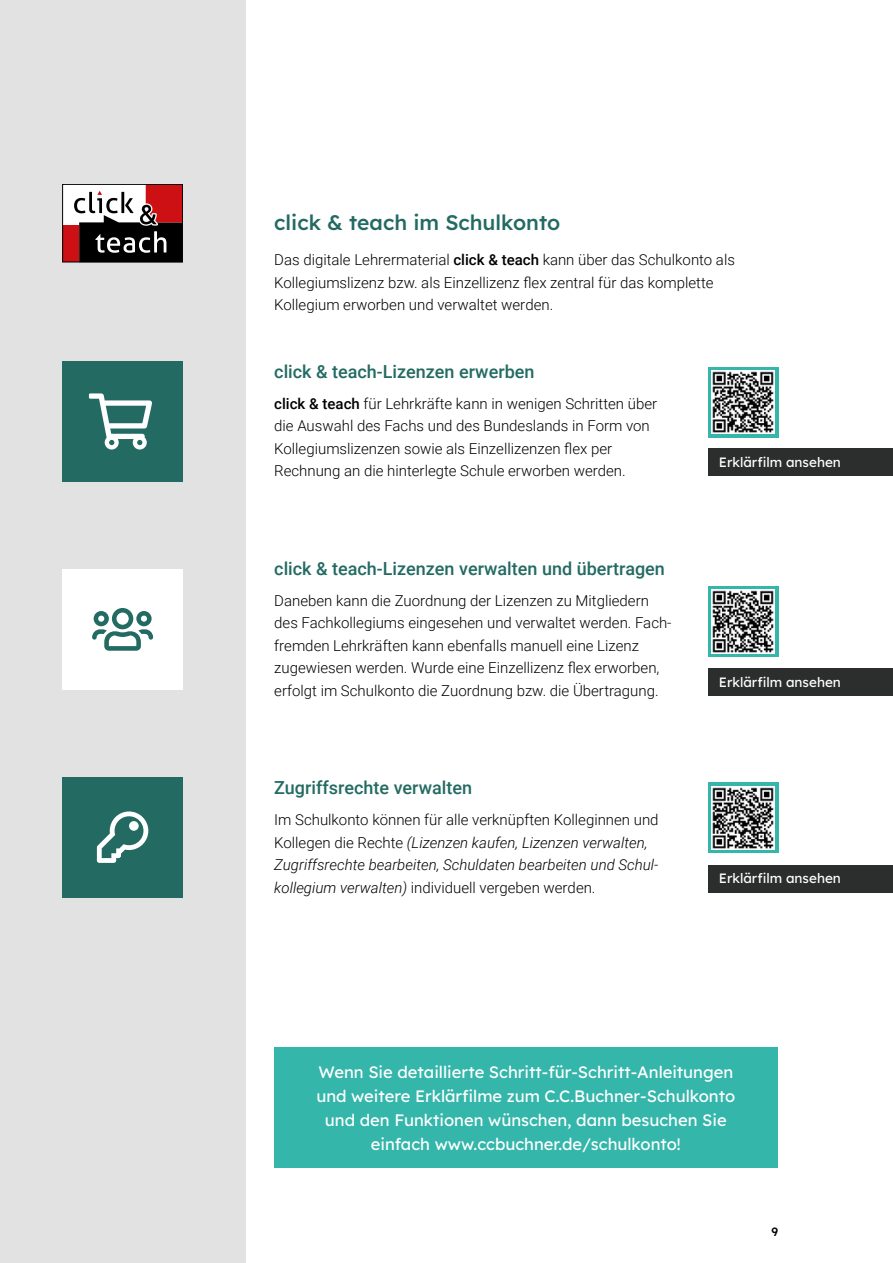
<style>
.page{position:relative;width:893px;height:1263px;background:#fff}
.page>*{position:absolute;margin:0;border:0;box-sizing:border-box;transform-origin:0 0}
.t1{font:500 21px "Lexend";color:#236a63}
.t2{font:500 18px "Roboto";color:#236a63}
.t3{font:16.5px/24px "Lexend";color:#fff;text-align:center}
.t4{font:300 15px/22.5px "Roboto";color:#000}
.t5{font:italic 300 15px/22.5px "Roboto";color:#000}
.t6{font:13.5px "Lexend";color:#fff}
.t7{font:500 12px "Lexend";color:#000}
.s1{font-weight:500}
.s2{font-style:normal}
</style>
<div class="page">
<div style="left:0;top:0;width:245px;height:1263px;background:#e3e2e2"></div>
<div style="left:62px;top:361px;width:121px;height:121px;background:#236a63"></div>
<div style="left:62px;top:777px;width:121px;height:120px;background:#236a63"></div>
<div style="left:274px;top:1047px;width:504px;height:121px;background:#35b6aa"></div>
<div style="left:708px;top:367px;width:70px;height:70px;background:#35b6aa"></div>
<img style="left:711px;top:370px;width:64px;height:64px">
<div style="left:708px;top:586px;width:70px;height:70px;background:linear-gradient(to right,#35b6aa,#35b6aa)"></div>
<img style="left:711px;top:590px;width:64px;height:63px">
<div style="left:708px;top:783px;width:70px;height:70px;background:#35b6aa"></div>
<img style="left:711px;top:786px;width:64px;height:64px">
<div style="left:62px;top:569px;width:121px;height:120px;background:#fff"></div>
<svg style="left:92px;top:608px;width:61px;height:43px"></svg>
<svg style="left:97px;top:811px;width:51px;height:52px"></svg>
<svg style="left:89px;top:393px;width:63px;height:56px"></svg>
<div style="left:63px;top:184px;width:120px;height:78px;background:#fff"></div>
<div style="left:62px;top:225px;width:17px;height:37px;background:#cd1013"></div>
<div style="left:62px;top:184px;width:121px;height:78px;border:1px solid #000"></div>
<svg style="left:74px;top:184px;width:109px;height:78px"></svg>
<div style="left:708px;top:448px;width:185px;height:28px;background:#2c2d2d"></div>
<div style="left:708px;top:668px;width:185px;height:28px;background:#2c2d2d"></div>
<div style="left:708px;top:865px;width:185px;height:27px;background:#2c2d2d"></div>
<h1 class="t1" style="left:274px;top:207px;width:287px">click &amp; teach im Schulkonto</h1>
<p class="t4" style="left:274px;top:248px;width:462px">Das digitale Lehrermaterial <span class="s1">click &amp; teach</span> kann über das Schulkonto als<br>Kollegiumslizenz bzw. als Einzellizenz flex zentral für das komplette<br>Kollegium erworben und verwaltet werden.</p>
<p class="t2" style="left:274px;top:359px;width:262px">click &amp; teach-Lizenzen erwerben</p>
<p class="t4" style="left:274px;top:391px;width:384px"><span class="s1">click &amp; teach</span> für Lehrkräfte kann in wenigen Schritten über die Auswahl des Fachs und des Bundeslands in Form von Kollegiumslizenzen sowie als Einzellizenzen flex per Rechnung an die hinterlegte Schule erworben werden.</p>
<p class="t2" style="left:274px;top:556px;width:392px">click &amp; teach-Lizenzen verwalten und übertragen</p>
<p class="t4" style="left:274px;top:588px;width:399px">Daneben kann die Zuordnung der Lizenzen zu Mitgliedern des Fachkollegiums eingesehen und verwaltet werden. Fach&shy;fremden Lehrkräften kann ebenfalls manuell eine Lizenz zugewiesen werden. Wurde eine Einzellizenz flex erworben, erfolgt im Schulkonto die Zuordnung bzw. die Übertragung.</p>
<p class="t2" style="left:274px;top:775px;width:199px">Zugriffsrechte verwalten</p>
<p class="t5" style="left:274px;top:808px;width:386px"><span class="s2">Im Schulkonto können für alle verknüpften Kolleginnen und Kollegen die Rechte</span> (Lizenzen kaufen, Lizenzen verwalten, Zugriffsrechte bearbeiten, Schuldaten bearbeiten und Schul&shy;kollegium verwalten) <span class="s2">individuell vergeben werden.</span></p>
<p class="t6" style="left:719px;top:452px;width:124px">Erklärfilm ansehen</p>
<p class="t6" style="left:719px;top:672px;width:124px">Erklärfilm ansehen</p>
<p class="t6" style="left:719px;top:869px;width:124px">Erklärfilm ansehen</p>
<p class="t3" style="left:316px;top:1059px;width:420px">Wenn Sie detaillierte Schritt-für-Schritt-Anleitungen und weitere Erklärfilme zum C.C.Buchner-Schulkonto und den Funktionen wünschen, dann besuchen Sie einfach www.ccbuchner.de/schulkonto!</p>
<p class="t7" style="left:771px;top:1222px;width:8px">9</p>
</div>
